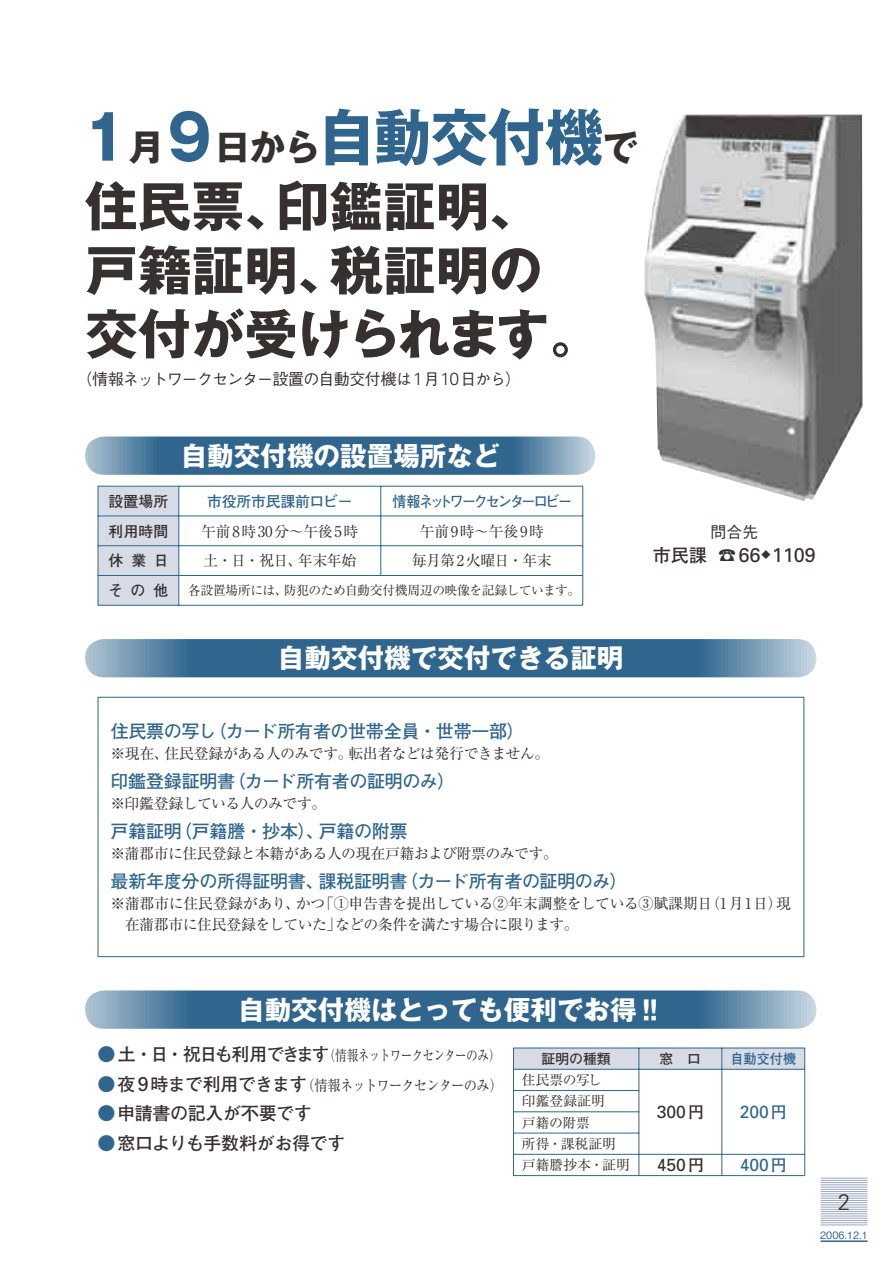
<style>
.page{position:relative;width:893px;height:1263px;background:#fff}
.page>*{position:absolute;margin:0;border:0;box-sizing:border-box;transform-origin:0 0}
.t1{font:700 61.5px "Gothic MB101 Pro";letter-spacing:-.015em;color:#30668e;scale:.94 1}
.t2{font:700 53.1px/63.8px "Gothic MB101 Pro";color:#36302f}
.t3{font:700 36.15px "Gothic MB101 Pro";color:#36302f}
.t4{font:700 26.55px "Gothic MB101 Pro";color:#fff}
.t5{font:300 22.5px "Univers";color:#36302f}
.t6{font:19.95px "Univers";color:#36302f}
.t7{font:700 18px "Futo Go B101 Pro";letter-spacing:-.02em;color:#30668e}
.t8{font:700 18px "Futo Go B101 Pro";letter-spacing:-.03em;color:#36302f}
.t9{font:700 18px "Futo Go B101 Pro";letter-spacing:-.115em;color:#36302f}
.t10{font:17.55px "Univers";color:#30668e}
.t11{font:17.55px "Univers";color:#36302f}
.t12{font:500 15.9px "Gothic BBB Pro";letter-spacing:-.05em;color:#36302f}
.t13{font:14.85px "Ryumin Pro";letter-spacing:-.03em;color:#36302f}
.t14{font:14.85px "Ryumin Pro";letter-spacing:.105em;color:#36302f}
.t15{font:14.85px "Ryumin Pro";letter-spacing:-.06em;color:#36302f;scale:.78 1}
.t16{font:14.85px "Ryumin Pro";letter-spacing:-.06em;color:#36302f;scale:.89 1}
.t17{font:700 14.85px "Futo Go B101 Pro";letter-spacing:-.145em;color:#30668e;scale:.94 1}
.t18{font:700 14.85px "Futo Go B101 Pro";letter-spacing:.01em;color:#36302f}
.t19{font:14.85px "Ryumin Pro";letter-spacing:-.005em;color:#36302f}
.t20{font:700 14.85px "Futo Go B101 Pro";letter-spacing:-.02em;color:#30668e}
.t21{font:13.8px/21.3px "Ryumin Pro";color:#36302f}
.t22{font:700 13.8px "Futo Go B101 Pro";color:#36302f}
.t23{font:700 13.8px "Futo Go B101 Pro";color:#30668e;scale:.95 1}
.t24{font:12.75px "Ryumin Pro";letter-spacing:-.03em;color:#36302f}
.t25{font:500 10.05px "Gothic BBB Pro";color:#30668e;scale:.96 1}
.t26{font:700 9px "Futo Go B101 Pro";color:#36302f}
.s1{font-size:36.15px;color:#36302f}
.s2{font-family:"Univers";font-weight:300;font-size:17.55px}
.s3{font-family:"Futo Go B101 Pro";font-weight:700;font-size:18px}
.s4{color:#30668e}
.s5{font-family:"Univers";font-weight:400;font-size:19.95px}
.s6{font-family:"Futo Go B101 Pro";font-weight:700;font-size:15.9px}
</style>
<div class="page">
<svg style="left:821px;top:1179px;width:46px;height:46px"></svg>
<img style="left:644px;top:115px;width:219px;height:386px">
<svg style="left:85px;top:436px;width:510px;height:39px;background:#4a799c"></svg>
<svg style="left:180px;top:487px;width:402px;height:118px"></svg>
<hr style="left:179px;top:486px;width:202px;height:1px;background:#30668e">
<hr style="left:381px;top:486px;width:202px;height:1px;background:#30668e">
<hr style="left:381px;top:486px;width:1px;height:30px;background:#30668e">
<hr style="left:582px;top:486px;width:1px;height:30px;background:#30668e">
<hr style="left:179px;top:516px;width:202px;height:1px;background:#30668e">
<hr style="left:381px;top:516px;width:202px;height:1px;background:#30668e">
<svg style="left:381px;top:516px;width:1px;height:29px"></svg>
<hr style="left:179px;top:545px;width:202px;height:1px;background:#30668e">
<hr style="left:381px;top:545px;width:202px;height:1px;background:#30668e">
<hr style="left:381px;top:546px;width:1px;height:30px;background:#30668e">
<hr style="left:179px;top:575px;width:202px;height:1px;background:#30668e">
<svg style="left:98px;top:486px;width:82px;height:119px;background:#ccd3e0"></svg>
<hr style="left:381px;top:575px;width:202px;height:1px;background:#30668e">
<svg style="left:582px;top:517px;width:1px;height:88px"></svg>
<hr style="left:98px;top:605px;width:81px;height:1px;background:#30668e">
<hr style="left:179px;top:605px;width:202px;height:1px;background:#30668e">
<hr style="left:381px;top:605px;width:202px;height:1px;background:#30668e">
<svg style="left:85px;top:639px;width:731px;height:38px;background:#46769a"></svg>
<hr style="left:98px;top:697px;width:706px;height:1px;background:#30668e">
<hr style="left:98px;top:697px;width:1px;height:259px;background:#30668e">
<hr style="left:804px;top:697px;width:1px;height:259px;background:#30668e">
<hr style="left:98px;top:956px;width:706px;height:1px;background:#30668e">
<svg style="left:85px;top:990px;width:731px;height:39px;background:#49799c"></svg>
<svg style="left:513px;top:1048px;width:292px;height:127px"></svg>
<hr style="left:513px;top:1175px;width:126px;height:1px;background:#30668e">
<hr style="left:639px;top:1175px;width:83px;height:1px;background:#30668e">
<hr style="left:722px;top:1175px;width:83px;height:1px;background:#30668e">
<hr style="left:821px;top:1178px;width:46px;height:1px;background:#9ba7c1">
<hr style="left:821px;top:1225px;width:46px;height:1px;background:#9ba7c1">
<hr style="left:821px;top:1222px;width:46px;height:1px;background:#9ba7c1">
<hr style="left:821px;top:1220px;width:46px;height:1px;background:#9ba7c1">
<hr style="left:821px;top:1218px;width:46px;height:1px;background:#9ba7c1">
<hr style="left:821px;top:1216px;width:46px;height:1px;background:#9ba7c1">
<hr style="left:821px;top:1213px;width:46px;height:1px;background:#9ba7c1">
<hr style="left:821px;top:1211px;width:46px;height:1px;background:#9ba7c1">
<hr style="left:821px;top:1209px;width:46px;height:1px;background:#9ba7c1">
<hr style="left:821px;top:1207px;width:46px;height:1px;background:#9ba7c1">
<hr style="left:821px;top:1204px;width:46px;height:1px;background:#9ba7c1">
<hr style="left:821px;top:1202px;width:46px;height:1px;background:#9ba7c1">
<hr style="left:821px;top:1200px;width:46px;height:1px;background:#9ba7c1">
<hr style="left:821px;top:1198px;width:46px;height:1px;background:#9ba7c1">
<hr style="left:821px;top:1196px;width:46px;height:1px;background:#9ba7c1">
<hr style="left:821px;top:1193px;width:46px;height:1px;background:#9ba7c1">
<hr style="left:821px;top:1191px;width:46px;height:1px;background:#9ba7c1">
<hr style="left:821px;top:1189px;width:46px;height:1px;background:#9ba7c1">
<hr style="left:821px;top:1187px;width:46px;height:1px;background:#9ba7c1">
<hr style="left:821px;top:1184px;width:46px;height:1px;background:#9ba7c1">
<hr style="left:821px;top:1182px;width:46px;height:1px;background:#9ba7c1">
<hr style="left:821px;top:1180px;width:46px;height:1px;background:#9ba7c1">
<hr style="left:821px;top:1240px;width:46px;height:2px;background:#30668e">
<h1 class="t1" style="left:83px;top:86px;width:48px">1</h1>
<h3 class="t3" style="left:129px;top:117px;width:38px">月</h3>
<h1 class="t1" style="left:168px;top:86px;width:503px">9<span class="s1">日から</span>自動交付機<span class="s1">で</span></h1>
<h2 class="t2" style="left:85px;top:168px;width:214px">住民票、</h2>
<h2 class="t2" style="left:276px;top:168px;width:267px">印鑑証明、</h2>
<h2 class="t2" style="left:85px;top:232px;width:519px">戸籍証明、<br>交付が受けられます。</h2>
<p class="t12" style="left:76px;top:366px;width:446px">（情報ネットワークセンター設置の自動交付機は<span class="s2">1</span>月<span class="s2">10</span>日から(</p>
<h2 class="t2" style="left:330px;top:232px;width:214px">税証明の</h2>
<p class="t18" style="left:108px;top:489px;width:61px">設置場所</p>
<h3 class="t4" style="left:181px;top:434px;width:320px">自動交付機の設置場所など</h3>
<p class="t17" style="left:392px;top:489px;width:193px">情報ネットワークセンターロビー</p>
<p class="t20" style="left:207px;top:489px;width:147px">市役所市民課前ロビー</p>
<p class="t18" style="left:109px;top:519px;width:61px">利用時間</p>
<p class="t14" style="left:201px;top:519px;width:159px">午前8時30分～午後5時</p>
<p class="t14" style="left:420px;top:519px;width:126px">午前9時～午後9時</p>
<p class="t18" style="left:109px;top:549px;width:16px">休</p>
<p class="t18" style="left:132px;top:549px;width:16px">業</p>
<p class="t18" style="left:154px;top:549px;width:16px">日</p>
<p class="t13" style="left:298px;top:549px;width:60px">年末年始</p>
<p class="t13" style="left:203px;top:549px;width:101px">土・日・祝日、</p>
<p class="t13" style="left:412px;top:549px;width:142px">毎月第 2火曜日・年末</p>
<p class="t18" style="left:108px;top:578px;width:16px">そ</p>
<p class="t18" style="left:131px;top:578px;width:16px">の</p>
<p class="t18" style="left:153px;top:578px;width:16px">他</p>
<p class="t24" style="left:188px;top:580px;width:101px">各設置場所には、</p>
<p class="t24" style="left:284px;top:580px;width:298px">防犯のため自動交付機周辺の映像を記録しています。</p>
<h3 class="t4" style="left:278px;top:636px;width:347px">自動交付機で交付できる証明</h3>
<p class="t7" style="left:208px;top:716px;width:318px">（カード所有者の世帯全員・世帯一部(</p>
<p class="t7" style="left:111px;top:716px;width:107px">住民票の写し</p>
<p class="t13" style="left:110px;top:742px;width:60px">※現在、</p>
<p class="t13" style="left:348px;top:742px;width:202px">転出者などは発行できません。</p>
<p class="t13" style="left:164px;top:742px;width:190px">住民登録がある人のみです。</p>
<p class="t7" style="left:227px;top:766px;width:230px">（カード所有者の証明のみ(</p>
<p class="t7" style="left:110px;top:766px;width:126px">印鑑登録証明書</p>
<p class="t13" style="left:110px;top:792px;width:218px">※印鑑登録している人のみです。</p>
<p class="t7" style="left:174px;top:816px;width:152px">（戸籍謄・抄本）、</p>
<p class="t7" style="left:111px;top:816px;width:73px">戸籍証明</p>
<p class="t13" style="left:110px;top:842px;width:449px">※蒲郡市に住民登録と本籍がある人の現在戸籍および附票のみです。</p>
<p class="t7" style="left:400px;top:866px;width:230px">（カード所有者の証明のみ(</p>
<p class="t7" style="left:319px;top:816px;width:90px">戸籍の附票</p>
<p class="t7" style="left:111px;top:866px;width:215px">最新年度分の所得証明書、</p>
<p class="t7" style="left:318px;top:866px;width:91px">課税証明書</p>
<p class="t12" style="left:710px;top:519px;width:49px">問合先</p>
<p class="t8" style="left:653px;top:541px;width:56px">市民課</p>
<h3 class="t6" style="left:718px;top:542px;width:44px"><span class="s3">☎</span>66</h3>
<h3 class="t6" style="left:772px;top:542px;width:46px">1109</h3>
<p class="t26" style="left:762px;top:548px;width:11px">◆</p>
<p class="t13" style="left:705px;top:892px;width:87px">（月1 日1 現）</p>
<p class="t13" style="left:319px;top:892px;width:395px">「①申告書を提出している②年末調整をしている③賦課期日</p>
<p class="t19" style="left:110px;top:892px;width:191px">※蒲郡市に住民登録があり、</p>
<p class="t13" style="left:296px;top:892px;width:31px">かつ</p>
<p class="t13" style="left:125px;top:913px;width:218px">在蒲郡市に住民登録をしていた」</p>
<p class="t13" style="left:335px;top:913px;width:245px">などの条件を満たす場合に限ります。</p>
<h3 class="t4" style="left:238px;top:987px;width:427px">自動交付機はとっても便利でお得!!</h3>
<p class="t15" style="left:324px;top:1044px;width:228px">（情報ネットワークセンターのみ(</p>
<p class="t9" style="left:98px;top:1040px;width:233px"><span class="s4">●</span> 土・日・祝日も利用できます</p>
<p class="t16" style="left:301px;top:1073px;width:228px">（情報ネットワークセンターのみ(</p>
<p class="t22" style="left:542px;top:1048px;width:71px">証明の種類</p>
<p class="t21" style="left:522px;top:1068px;width:84px">住民票の写し印鑑登録証明</p>
<p class="t22" style="left:660px;top:1048px;width:43px">窓　口</p>
<p class="t8" style="left:98px;top:1069px;width:211px"><span class="s4">●</span>夜<span class="s5">9</span>時まで利用できます</p>
<p class="t8" style="left:98px;top:1099px;width:216px"><span class="s4">●</span>申請書の記入が不要です</p>
<p class="t8" style="left:98px;top:1129px;width:249px"><span class="s4">●</span>窓口よりも手数料がお得です</p>
<p class="t11" style="left:657px;top:1101px;width:49px">300<span class="s6">円</span></p>
<p class="t21" style="left:522px;top:1111px;width:96px">戸籍の附票<br>所得・課税証明</p>
<p class="t21" style="left:522px;top:1153px;width:109px">戸籍謄抄本・証明</p>
<p class="t11" style="left:657px;top:1154px;width:49px">450 <span class="s6">円</span></p>
<p class="t23" style="left:730px;top:1048px;width:71px">自動交付機</p>
<p class="t10" style="left:740px;top:1101px;width:49px">200 <span class="s6">円</span></p>
<p class="t10" style="left:740px;top:1154px;width:49px">400 <span class="s6">円</span></p>
<h3 class="t5" style="left:838px;top:1188px;width:14px">2</h3>
<p class="t25" style="left:820px;top:1227px;width:51px">2006.12.1</p>
</div>
